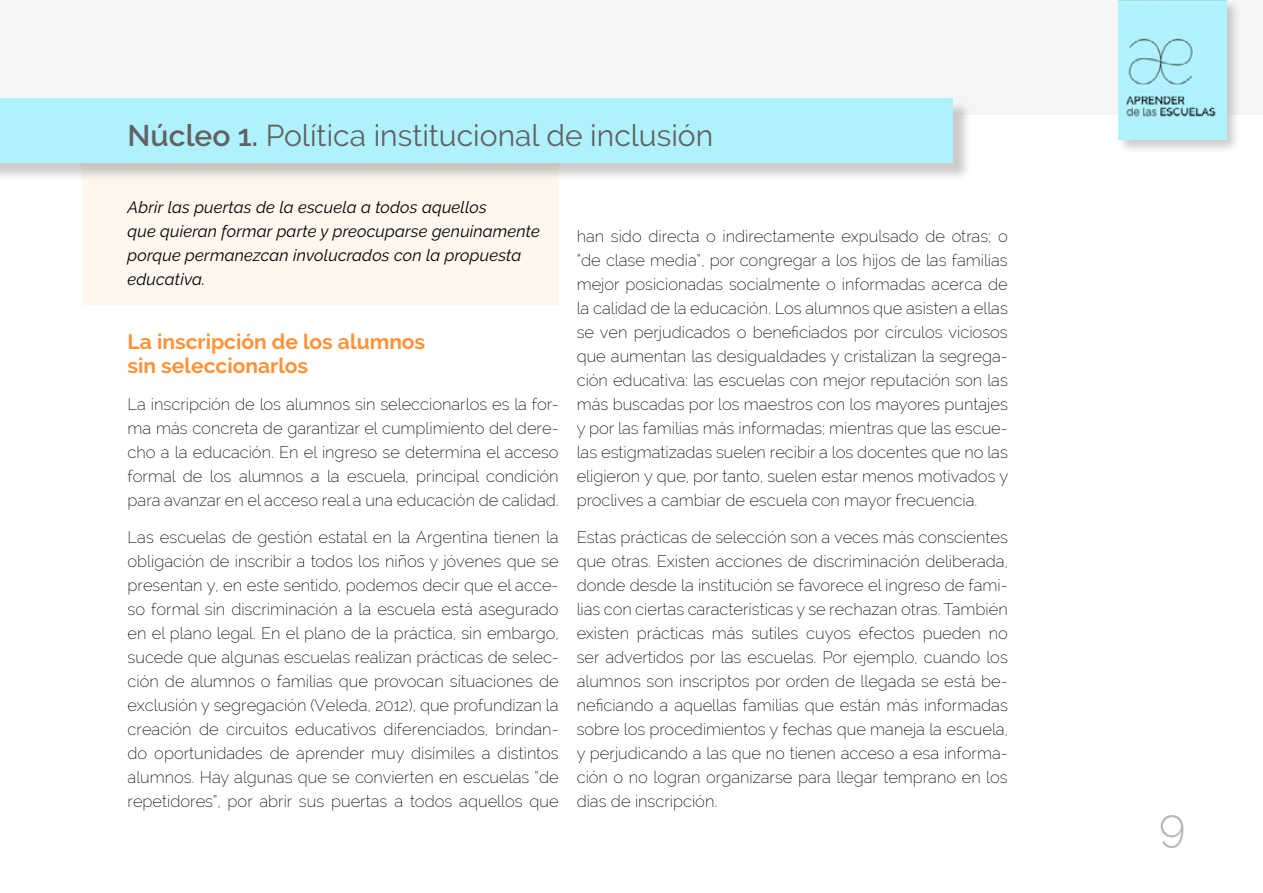
<style>
.page{position:relative;width:1263px;height:893px;background:#fff}
.page>*{position:absolute;margin:0;border:0;box-sizing:border-box;transform-origin:0 0}
.t1{font:300 45px "Raleway";color:#b6b6b6}
.t2{font:30px "Raleway";color:#636262}
.t3{font:700 21px/24px "Raleway";color:#fe9237}
.t4{font:200 16.5px/24px "Raleway";color:#000;text-align:justify}
.t5{font:italic 16.5px/24px "Raleway";letter-spacing:.01em;color:#000}
.s1{font-weight:600}
</style>
<div class="page">
<div style="left:1px;top:1px;width:1262px;height:114px;background:#f6f5f5"></div>
<img style="left:1118px;top:0;width:118px;height:150px">
<img style="left:1118px;top:1px;width:118px;height:114px">
<img style="left:1119px;top:1px;width:107px;height:138px">
<div style="left:82px;top:150px;width:477px;height:155px;background:#fdf7ed"></div>
<img style="left:0;top:115px;width:967px;height:66px">
<img style="left:82px;top:162px;width:477px;height:19px">
<div style="left:0;top:98px;width:952px;height:64px;background:#aff2fe"></div>
<h2 class="t2" style="left:128px;top:118px;width:587px"><span class="s1">Núcleo 1.</span> Política institucional de inclusión</h2>
<p class="t5" style="left:128px;top:195px;width:414px">Abrir las puertas de la escuela a todos aquellos<br>que quieran formar parte y preocuparse genuinamente porque permanezcan involucrados con la propuesta educativa.</p>
<p class="t3" style="left:128px;top:330px;width:299px">La inscripción de los alumnos sin seleccionarlos</p>
<p class="t4" style="left:128px;top:392px;width:433px">La inscripción de los alumnos sin seleccionarlos es la for&shy;ma más concreta de garantizar el cumplimiento del dere&shy;cho a la educación. En el ingreso se determina el acceso formal de los alumnos a la escuela, principal condición para avanzar en el acceso real a una educación de calidad.</p>
<p class="t4" style="left:128px;top:525px;width:433px">Las escuelas de gestión estatal en la Argentina tienen la obligación de inscribir a todos los niños y jóvenes que se presentan y, en este sentido, podemos decir que el acce&shy;so formal sin discriminación a la escuela está asegurado en el plano legal. En el plano de la práctica, sin embargo, sucede que algunas escuelas realizan prácticas de selec&shy;ción de alumnos o familias que provocan situaciones de exclusión y segregación (Veleda, 2012), que profundizan la creación de circuitos educativos diferenciados, brindan&shy;do oportunidades de aprender muy disímiles a distintos alumnos. Hay algunas que se convierten en escuelas “de repetidores”, por abrir sus puertas a todos aquellos que</p>
<p class="t4" style="left:577px;top:224px;width:433px">han sido directa o indirectamente expulsado de otras; o “de clase media”, por congregar a los hijos de las familias mejor posicionadas socialmente o informadas acerca de la calidad de la educación. Los alumnos que asisten a ellas se ven perjudicados o beneficiados por círculos viciosos que aumentan las desigualdades y cristalizan la segrega&shy;ción educativa: las escuelas con mejor reputación son las más buscadas por los maestros con los mayores puntajes y por las familias más informadas; mientras que las escue&shy;las estigmatizadas suelen recibir a los docentes que no las eligieron y que, por tanto, suelen estar menos motivados y proclives a cambiar de escuela con mayor frecuencia.</p>
<p class="t4" style="left:577px;top:525px;width:433px">Estas prácticas de selección son a veces más conscientes que otras. Existen acciones de discriminación deliberada, donde desde la institución se favorece el ingreso de fami&shy;lias con ciertas características y se rechazan otras. También existen prácticas más sutiles cuyos efectos pueden no ser advertidos por las escuelas. Por ejemplo, cuando los alumnos son inscriptos por orden de llegada se está be&shy;neficiando a aquellas familias que están más informadas sobre los procedimientos y fechas que maneja la escuela, y perjudicando a las que no tienen acceso a esa informa&shy;ción o no logran organizarse para llegar temprano en los días de inscripción.</p>
<h1 class="t1" style="left:1159px;top:798px;width:28px">9</h1>
</div>
